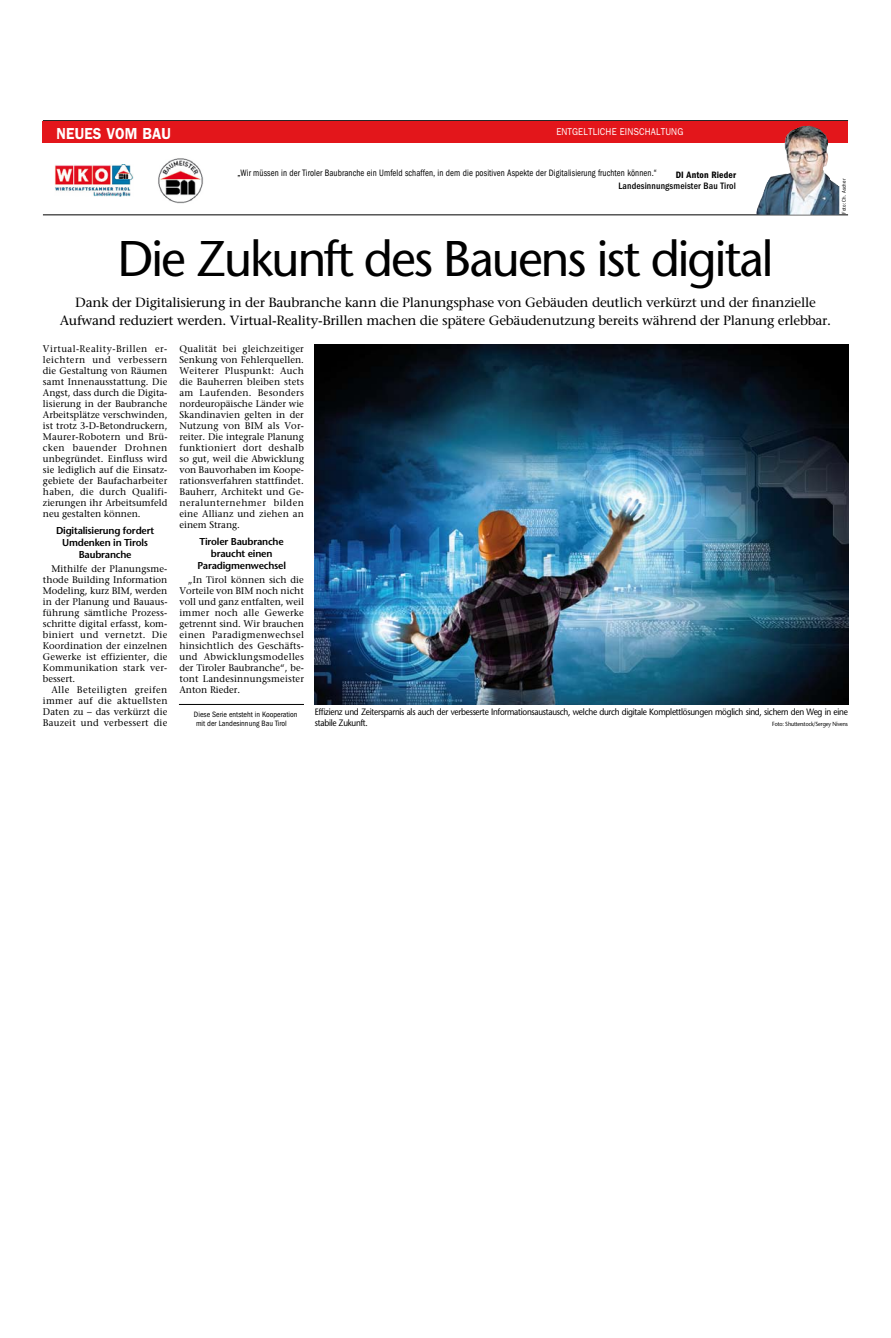
<style>
.page{position:relative;width:891px;height:1338px;background:#fff}
.page>*{position:absolute;margin:0;border:0;box-sizing:border-box;transform-origin:0 0}
.t1{font:50px "Stone Sans";letter-spacing:-.04em;color:#000}
.t2{font:600 16px "Franklin Gothic";letter-spacing:.015em;color:#fff;scale:.9 1}
.t3{font:13.3px/18px "Stone Serif";letter-spacing:-.02em;color:#000;text-align:center}
.t4{font:600 10px/12px "Stone Sans";letter-spacing:-.02em;color:#000;text-align:center}
.t5{font:10px "Franklin Gothic";letter-spacing:.015em;color:#fff;scale:.9 1}
.t6{font:9.6px/11px "Stone Serif";letter-spacing:.01em;color:#000;text-align:justify}
.t7{font:condensed 9.6px "Franklin Gothic";letter-spacing:.01em;color:#000;scale:.92 1}
.t8{font:500 condensed 9.6px "Franklin Gothic";letter-spacing:.015em;color:#000}
.t9{font:600 condensed 9.6px "Franklin Gothic";letter-spacing:.015em;color:#000}
.t10{font:9.2px/11px "Stone Sans";letter-spacing:-.03em;color:#000;scale:.9 1}
.t11{font:condensed 8px/9px "Franklin Gothic";color:#000}
.t12{font:6px "Stone Sans";letter-spacing:-.02em;color:#000;scale:.9 1}
.t13{font:condensed 5.5px "Franklin Gothic";letter-spacing:.02em;color:#000}
</style>
<div class="page">
<hr style="left:43px;top:215px;width:805px;height:1px;background:#000">
<hr style="left:43px;top:120px;width:805px;height:1px;background:#000">
<img style="left:54px;top:165px;width:80px;height:31px">
<img style="left:158px;top:158px;width:45px;height:46px">
<div style="left:43px;top:121px;width:805px;height:22px;background:#e3161b"></div>
<hr style="left:179px;top:704px;width:125px;height:1px;background:#000">
<img style="left:756px;top:126px;width:83px;height:89px">
<img style="left:315px;top:345px;width:533px;height:359px">
<h2 class="t2" style="left:56px;top:124px;width:129px">NEUES VOM BAU</h2>
<p class="t5" style="left:556px;top:126px;width:143px">ENTGELTLICHE EINSCHALTUNG</p>
<p class="t7" style="left:237px;top:167px;width:457px">„Wir müssen in der Tiroler Baubranche ein Umfeld schaffen, in dem die positiven Aspekte der Digitalisierung fruchten können.“</p>
<p class="t9" style="left:676px;top:169px;width:62px">DI Anton Rieder</p>
<p class="t8" style="left:618px;top:180px;width:119px">Landesinnungsmeister Bau Tirol</p>
<p class="t13" style="left:841px;top:214px;width:36px;rotate:-90deg">Foto: Ch. Ascher</p>
<h1 class="t1" style="left:117px;top:229px;width:658px">Die Zukunft des Bauens ist digital</h1>
<p class="t3" style="left:60px;top:293px;width:773px">Dank der Digitalisierung in der Baubranche kann die Planungsphase von Gebäuden deutlich verkürzt und der finanzielle<br>Aufwand reduziert werden. Virtual-Reality-Brillen machen die spätere Gebäudenutzung bereits während der Planung erlebbar.</p>
<p class="t6" style="left:43px;top:344px;width:126px">Virtual-Reality-Brillen er&shy;leichtern und verbessern die Gestaltung von Räumen samt Innenausstattung. Die Angst, dass durch die Digita&shy;lisierung in der Baubranche Arbeitsplätze verschwinden, ist trotz 3-D-Betondruckern, Maurer-Robotern und Brü&shy;cken bauender Drohnen unbegründet. Einfluss wird sie lediglich auf die Einsatz&shy;gebiete der Baufacharbeiter haben, die durch Qualifi&shy;zierungen ihr Arbeitsumfeld neu gestalten können.</p>
<p class="t4" style="left:56px;top:525px;width:100px">Digitalisierung fordert<br>Umdenken in Tirols<br>Baubranche</p>
<p class="t6" style="left:43px;top:564px;width:126px;text-indent:9px">Mithilfe der Planungsme&shy;thode Building Information Modeling, kurz BIM, werden in der Planung und Bauaus&shy;führung sämtliche Prozess&shy;schritte digital erfasst, kom&shy;biniert und vernetzt. Die Koordination der einzelnen Gewerke ist effizienter, die Kommunikation stark ver&shy;bessert.</p>
<p class="t6" style="left:43px;top:685px;width:126px;text-indent:9px">Alle Beteiligten greifen immer auf die aktuellsten Daten zu – das verkürzt die Bauzeit und verbessert die</p>
<p class="t6" style="left:179px;top:344px;width:126px">Qualität bei gleichzeitiger Senkung von Fehlerquellen.<br>Weiterer Pluspunkt: Auch die Bauherren bleiben stets am Laufenden. Besonders nordeuropäische Länder wie Skandinavien gelten in der Nutzung von BIM als Vor&shy;reiter. Die integrale Planung funktioniert dort deshalb so gut, weil die Abwicklung von Bauvorhaben im Koope&shy;rationsverfahren stattfindet.<br>Bauherr, Architekt und Ge&shy;neralunternehmer bilden eine Allianz und ziehen an einem Strang.</p>
<p class="t4" style="left:197px;top:536px;width:90px">Tiroler Baubranche braucht einen<br>Paradigmenwechsel</p>
<p class="t6" style="left:179px;top:575px;width:126px;text-indent:9px">„In Tirol können sich die Vorteile von BIM noch nicht voll und ganz entfalten, weil immer noch alle Gewerke getrennt sind. Wir brauchen einen Paradigmenwechsel hinsichtlich des Geschäfts&shy;und Abwicklungsmodelles der Tiroler Baubranche“, be&shy;tont Landesinnungsmeister Anton Rieder.</p>
<p class="t11" style="left:194px;top:710px;width:105px">Diese Serie entsteht in Kooperation mit der Landesinnung Bau Tirol</p>
<p class="t10" style="left:315px;top:707px;width:594px">Effizienz und Zeitersparnis als auch der verbesserte Informationsaustausch, welche durch digitale Komplettlösungen möglich sind, sichern den Weg in eine stabile Zukunft.</p>
<p class="t12" style="left:772px;top:721px;width:86px">Foto: Shutterstock/Sergey Nivens</p>
</div>
